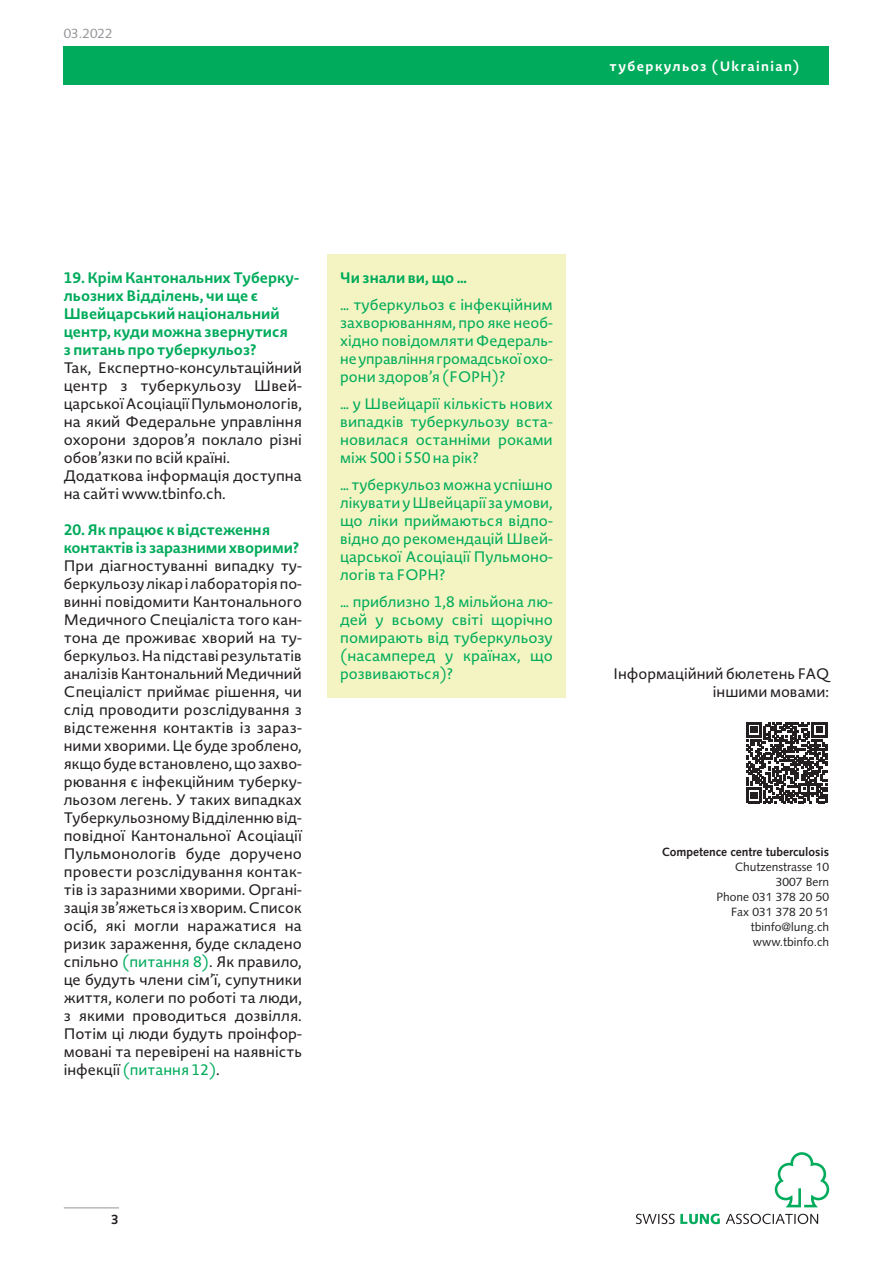
<style>
.page{position:relative;width:893px;height:1263px;background:#fff}
.page>*{position:absolute;margin:0;border:0;box-sizing:border-box;transform-origin:0 0}
.t1{font:15px/18px "Novel Sans Cy";color:#231f20}
.t2{font:15px/18px "Novel Sans Cy";color:#00ab5b;text-align:justify}
.t3{font:700 15px/18px "Novel Sans Cy";color:#00ab5b}
.t4{font:700 13.5px "Novel Sans Cy";letter-spacing:.1em;color:#fff}
.t5{font:13.5px "Syntax LT Std";color:#939598}
.t6{font:700 13.5px "Syntax LT Std";color:#231f20}
.t7{font:12px/15px "Syntax LT Std";color:#231f20;text-align:right}
.t8{font:700 12px "Syntax LT Std";color:#231f20}
.s1{color:#00ab5b}
</style>
<div class="page">
<div style="left:64px;top:47px;width:765px;height:38px;background:#00ab5b"></div>
<div style="left:327px;top:254px;width:239px;height:443px;background:#f3f4c1"></div>
<hr style="left:64px;top:1207px;width:55px;height:1px;background:#939598">
<svg style="left:746px;top:722px;width:81px;height:81px"></svg>
<svg style="left:775px;top:1152px;width:54px;height:55px"></svg>
<svg style="left:636px;top:1213px;width:84px;height:11px"></svg>
<svg style="left:726px;top:1214px;width:92px;height:10px"></svg>
<p class="t5" style="left:64px;top:26px;width:50px">03.2022</p>
<p class="t4" style="left:610px;top:56px;width:191px">туберкульоз (Ukrainian)</p>
<p class="t3" style="left:64px;top:270px;width:237px">19. Крім Кантональних Туберку&shy;льозних Відділень, чи ще є<br>Швейцарський національний центр, куди можна звернутися<br>з питань про туберкульоз?</p>
<p class="t1" style="left:64px;top:360px;width:240px">Так, Експертно-консультаційний центр з туберкульозу Швей&shy;царської Асоціації Пульмонологів, на який Федеральне управління охорони здоров’я поклало різні обов’язки по всій країні.<br>Додаткова інформація доступна на сайті www.tbinfo.ch.</p>
<p class="t3" style="left:64px;top:522px;width:237px">20. Як працює к відстеження контактів із заразними хворими?</p>
<p class="t1" style="left:64px;top:558px;width:240px;text-align:justify">При діагностуванні випадку ту&shy;беркульозу лікар і лабораторія по&shy;винні повідомити Кантонального Медичного Спеціаліста того кан&shy;тона де проживає хворий на ту&shy;беркульоз. На підставі результатів аналізів Кантональний Медичний Спеціаліст приймає рішення, чи слід проводити розслідування з відстеження контактів із зараз&shy;ними хворими. Це буде зроблено, якщо буде встановлено, що захво&shy;рювання є інфекційним туберку&shy;льозом легень. У таких випадках Туберкульозному Відділенню від&shy;повідної Кантональної Асоціації Пульмонологів буде доручено провести розслідування контак&shy;тів із заразними хворими. Органі&shy;зація зв’яжеться із хворим. Список осіб, які могли наражатися на ризик зараження, буде складено спільно <span class="s1">(питання 8)</span>. Як правило, це будуть члени сім’ї, супутники життя, колеги по роботі та люди, з якими проводиться дозвілля.<br>Потім ці люди будуть проінфор&shy;мовані та перевірені на наявність інфекції <span class="s1">(питання 12)</span>.</p>
<p class="t3" style="left:340px;top:270px;width:128px">Чи знали ви, що …</p>
<p class="t2" style="left:340px;top:297px;width:214px">… туберкульоз є інфекційним захворюванням, про яке необ&shy;хідно повідомляти Федераль&shy;не управління громадської охо&shy;рони здоров’я (FOPH)?</p>
<p class="t2" style="left:340px;top:396px;width:214px">… у Швейцарії кількість нових випадків туберкульозу вста&shy;новилася останніми роками між 500 і 550 на рік?</p>
<p class="t2" style="left:340px;top:477px;width:214px">… туберкульоз можна успішно лікувати у Швейцарії за умови, що ліки приймаються відпо&shy;відно до рекомендацій Швей&shy;царської Асоціації Пульмоно&shy;логів та FOPH?</p>
<p class="t2" style="left:340px;top:594px;width:214px">… приблизно 1,8 мільйона лю&shy;дей у всьому світі щорічно помирають від туберкульозу (насамперед у країнах, що розвиваються)?</p>
<p class="t6" style="left:111px;top:1212px;width:9px">3</p>
<p class="t1" style="left:614px;top:666px;width:217px;text-align:right">Інформаційний бюлетень FAQ іншими мовами:</p>
<p class="t8" style="left:662px;top:845px;width:169px">Competence centre tuberculosis</p>
<p class="t7" style="left:716px;top:859px;width:114px">Chutzenstrasse 10<br>3007 Bern<br>Phone 031 378 20 50<br>Fax 031 378 20 51 tbinfo@lung.ch www.tbinfo.ch</p>
</div>
